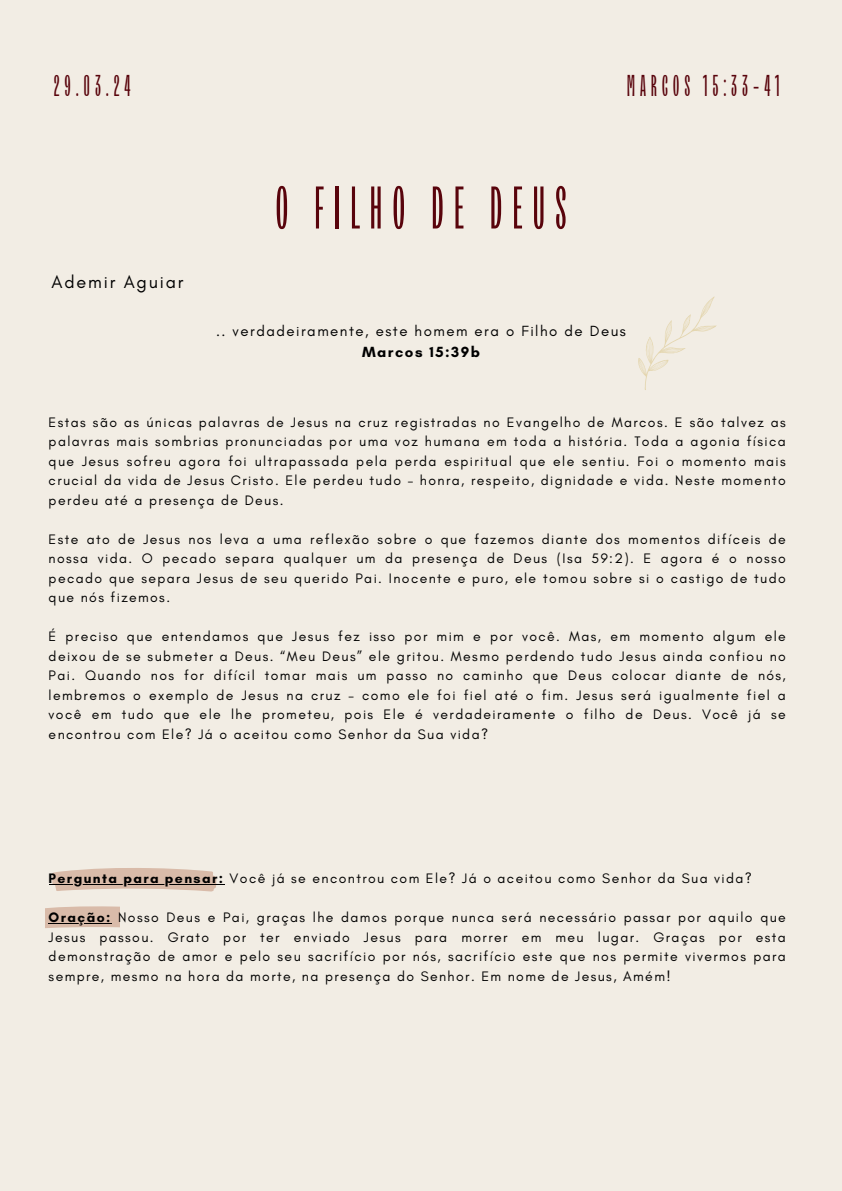
<style>
.page{position:relative;width:842px;height:1191px;background:#fff}
.page>*{position:absolute;margin:0;border:0;box-sizing:border-box;transform-origin:0 0}
.t1{font:60px "TT Trailers";letter-spacing:.16em;color:#59040c}
.t2{font:30px "TT Trailers";letter-spacing:.16em;color:#59040c}
.t3{font:18px "Glacial Indifference";letter-spacing:.1em;color:#000}
.t4{font:15px "Glacial Indifference";letter-spacing:.1em;color:#000}
.t5{font:700 15px "Glacial Indifference";letter-spacing:.1em;color:#000}
.t6{font:14px/19.5px "Glacial Indifference";letter-spacing:.1em;color:#000;text-align:justify}
.s1{font-weight:700}
</style>
<div class="page">
<div style="left:0;top:0;width:842px;height:1190px;background:#f2ede4"></div>
<svg style="left:52px;top:868px;width:165px;height:23px;background:#d3baaa"></svg>
<svg style="left:45px;top:906px;width:75px;height:22px;background:#d2b7a6"></svg>
<hr style="left:49px;top:883px;width:175px;height:1px;background:#000">
<hr style="left:49px;top:922px;width:63px;height:1px;background:#000">
<svg style="left:638px;top:296px;width:79px;height:94px"></svg>
<p class="t2" style="left:54px;top:67px;width:78px">29.03.24</p>
<p class="t2" style="left:627px;top:67px;width:154px">MARCOS 15:33-41</p>
<p class="t3" style="left:52px;top:271px;width:133px">Ademir Aguiar</p>
<p class="t1" style="left:275px;top:171px;width:293px">O FILHO DE DEUS</p>
<p class="t4" style="left:216px;top:322px;width:411px">.. verdadeiramente, este homem era o Filho de Deus</p>
<p class="t5" style="left:362px;top:343px;width:119px">Marcos 15:39b</p>
<h1 class="t6" style="left:49px;top:412px;width:739px">Estas são as únicas palavras de Jesus na cruz registradas no Evangelho de Marcos. E são talvez as palavras mais sombrias pronunciadas por uma voz humana em toda a história. Toda a agonia física que Jesus sofreu agora foi ultrapassada pela perda espiritual que ele sentiu. Foi o momento mais crucial da vida de Jesus Cristo. Ele perdeu tudo – honra, respeito, dignidade e vida. Neste momento perdeu até a presença de Deus.</h1>
<p class="t6" style="left:49px;top:529px;width:739px">Este ato de Jesus nos leva a uma reflexão sobre o que fazemos diante dos momentos difíceis de nossa vida. O pecado separa qualquer um da presença de Deus (Isa 59:2). E agora é o nosso pecado que separa Jesus de seu querido Pai. Inocente e puro, ele tomou sobre si o castigo de tudo que nós fizemos.</p>
<p class="t6" style="left:49px;top:626px;width:739px">É preciso que entendamos que Jesus fez isso por mim e por você. Mas, em momento algum ele deixou de se submeter a Deus. “Meu Deus” ele gritou. Mesmo perdendo tudo Jesus ainda confiou no Pai. Quando nos for difícil tomar mais um passo no caminho que Deus colocar diante de nós, lembremos o exemplo de Jesus na cruz – como ele foi fiel até o fim. Jesus será igualmente fiel a você em tudo que ele lhe prometeu, pois Ele é verdadeiramente o filho de Deus. Você já se encontrou com Ele? Já o aceitou como Senhor da Sua vida?</p>
<h3 class="t6" style="left:49px;top:868px;width:705px"><span class="s1">Pergunta para pensar:</span> Você já se encontrou com Ele? Já o aceitou como Senhor da Sua vida?</h3>
<h2 class="t6" style="left:49px;top:907px;width:739px"><span class="s1">Oração:</span> Nosso Deus e Pai, graças lhe damos porque nunca será necessário passar por aquilo que Jesus passou. Grato por ter enviado Jesus para morrer em meu lugar. Graças por esta demonstração de amor e pelo seu sacrifício por nós, sacrifício este que nos permite vivermos para sempre, mesmo na hora da morte, na presença do Senhor. Em nome de Jesus, Amém!</h2>
</div>
